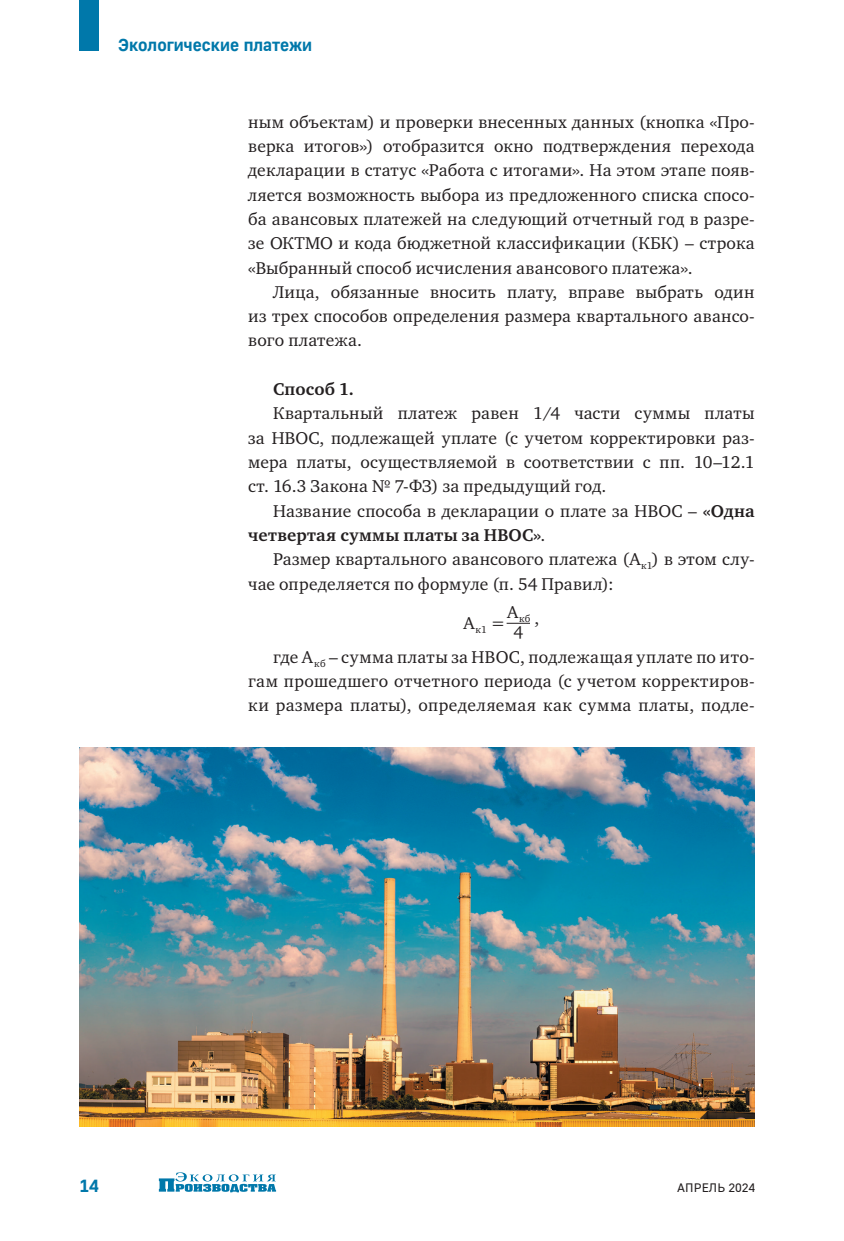
<style>
.page{position:relative;width:844px;height:1241px;background:#fff}
.page>*{position:absolute;margin:0;border:0;box-sizing:border-box;transform-origin:0 0}
.Текст{font:17.5px/24.3px "Charter C";letter-spacing:.015em;color:#231f20;text-align:justify}
.t1{font:700 17.5px "Golos UI";color:#0078aa}
.Подзаголовок_3{font:700 17.5px "Charter C";letter-spacing:.01em;color:#231f20}
.t2{font:12.25px "Golos UI";letter-spacing:.01em;color:#231f20}
.Текст-2{font:10.15px "Charter C";color:#231f20}
.s1{font-weight:700}
</style>
<div class="page">
<svg style="left:506px;top:622px;width:24px;height:1px"></svg>
<img style="left:79px;top:747px;width:675px;height:379px">
<svg style="left:159px;top:1172px;width:117px;height:20px"></svg>
<div style="left:79px;top:0;width:20px;height:51px;background:#0078aa"></div>
<p class="t1" style="left:118px;top:34px;width:196px">Экологические платежи</p>
<p class="Текст" style="left:248px;top:110px;width:508px">ным объектам) и проверки внесенных данных (кнопка «Про&shy;верка итогов») отобразится окно подтверждения перехода декларации в статус «Работа с итогами». На этом этапе появ&shy;ляется возможность выбора из предложенного списка спосо&shy;ба авансовых платежей на следующий отчетный год в разре&shy;зе ОКТМО и кода бюджетной классификации (КБК) – строка «Выбранный способ исчисления авансового платежа».</p>
<p class="Текст" style="left:248px;top:280px;width:507px;text-indent:25px">Лица, обязанные вносить плату, вправе выбрать один из трех способов определения размера квартального авансо&shy;вого платежа.</p>
<p class="Подзаголовок_3" style="left:273px;top:379px;width:82px">Способ 1.</p>
<p class="Текст" style="left:248px;top:401px;width:507px;text-indent:25px">Квартальный платеж равен 1/4 части суммы платы за НВОС, подлежащей уплате (с учетом корректировки раз&shy;мера платы, осуществляемой в соответствии с пп. 10–12.1 ст. 16.3 Закона № 7-ФЗ) за предыдущий год.</p>
<p class="Текст" style="left:248px;top:498px;width:507px;text-indent:25px">Название способа в декларации о плате за НВОС – <span class="s1">«Одна четвертая суммы платы за НВОС»</span>.</p>
<p class="Текст" style="left:248px;top:547px;width:507px;text-indent:25px">Размер квартального авансового платежа (А<sub>к1</sub>) в этом слу&shy;чае определяется по формуле (п. 54 Правил):</p>
<p class="Текст" style="left:463px;top:610px;width:43px">А<sub>к1</sub> =</p>
<p class="Текст-2" style="left:507px;top:612px;width:25px"><sup>А</sup>кб</p>
<p class="Текст" style="left:513px;top:620px;width:11px">4</p>
<p class="Текст" style="left:534px;top:606px;width:6px">,</p>
<p class="Текст" style="left:248px;top:644px;width:507px;text-indent:25px">где А<sub>кб</sub> – сумма платы за НВОС, подлежащая уплате по ито&shy;гам прошедшего отчетного периода (с учетом корректиров&shy;ки размера платы), определяемая как сумма платы, подле-</p>
<p class="t1" style="left:79px;top:1175px;width:21px">14</p>
<p class="t2" style="left:677px;top:1180px;width:80px">АПРЕЛЬ 2024</p>
</div>
